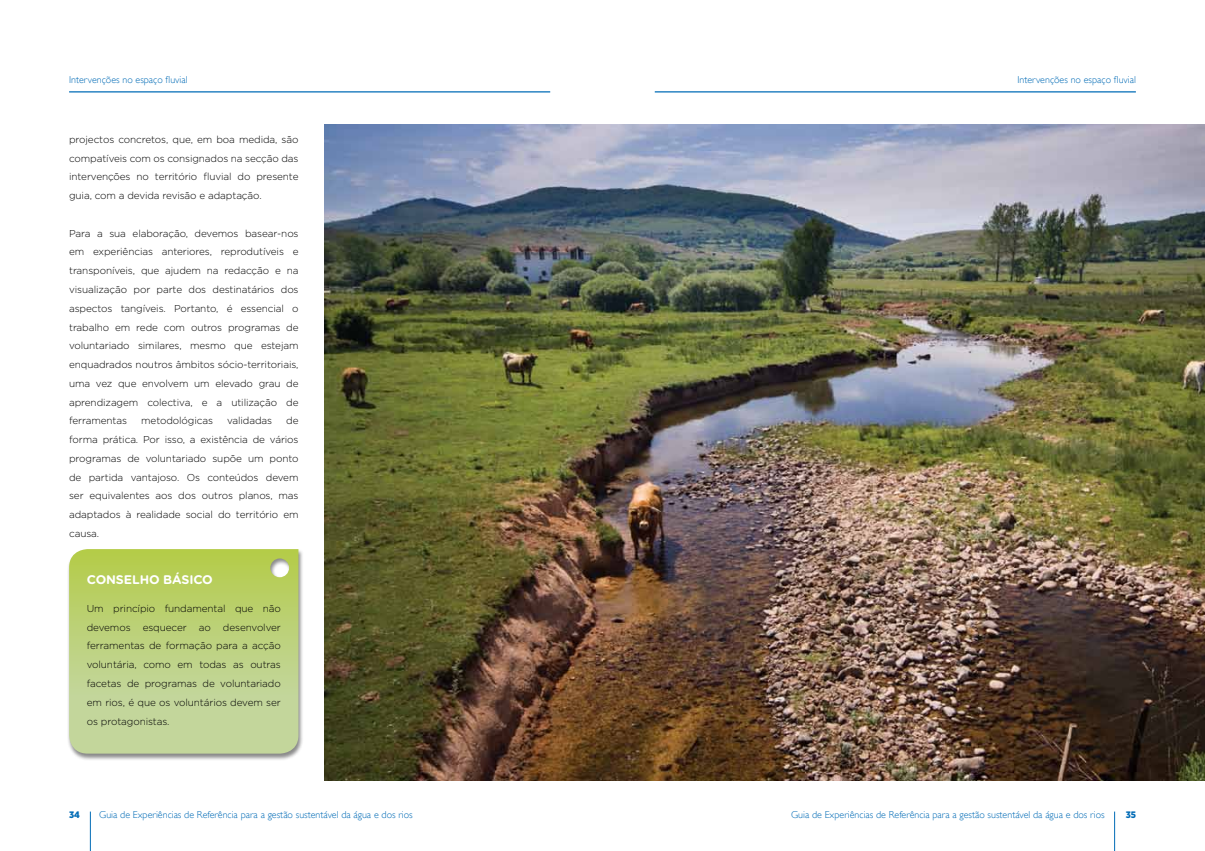
<style>
.page{position:relative;width:1205px;height:851px;background:#fff}
.page>*{position:absolute;margin:0;border:0;box-sizing:border-box;transform-origin:0 0}
.t1{font:700 12.5px "Gotham Rounded";letter-spacing:-.01em;color:#fff}
.t2{font:300 10px/18.8px "Gotham";letter-spacing:-.01em;color:#000;text-align:justify}
.t3{font:300 10px "Gill Sans";color:#006bb6}
.t4{font:900 9.38px "Gotham Narrow";color:#006bb6}
</style>
<div class="page">
<hr style="left:90px;top:811px;width:1px;height:39px;background:#006bb6">
<hr style="left:1114px;top:811px;width:1px;height:39px;background:#006bb6">
<hr style="left:655px;top:91px;width:481px;height:1px;background:#006bb6">
<img style="left:324px;top:124px;width:881px;height:656px">
<hr style="left:69px;top:91px;width:481px;height:1px;background:#006bb6">
<div style="left:67px;top:548px;width:237px;height:212px;background:#000;opacity:.46"></div>
<svg style="left:69px;top:549px;width:229px;height:204px"></svg>
<p class="t3" style="left:69px;top:74px;width:120px">Intervenções no espaço fluvial</p>
<p class="t3" style="left:1017px;top:74px;width:120px">Intervenções no espaço fluvial</p>
<p class="t2" style="left:69px;top:130px;width:231px">projectos concretos, que, em boa medida, são compatíveis com os consignados na secção das intervenções no território fluvial do presente guia, com a devida revisão e adaptação.</p>
<p class="t2" style="left:69px;top:223px;width:231px">Para a sua elaboração, devemos basear-nos em experiências anteriores, reprodutíveis e transponíveis, que ajudem na redacção e na visualização por parte dos destinatários dos aspectos tangíveis. Portanto, é essencial o trabalho em rede com outros programas de voluntariado similares, mesmo que estejam enquadrados noutros âmbitos sócio-territoriais, uma vez que envolvem um elevado grau de aprendizagem colectiva, e a utilização de ferramentas</p>
<p class="t2" style="left:69px;top:411px;width:231px;text-indent:217px">de forma prática. Por isso, a existência de vários programas de voluntariado supõe um ponto de partida vantajoso. Os conteúdos devem ser equivalentes aos dos outros planos, mas adaptados à realidade social do território em causa.</p>
<p class="t1" style="left:87px;top:570px;width:128px">CONSELHO BÁSICO</p>
<p class="t2" style="left:87px;top:598px;width:196px">Um princípio fundamental que não devemos esquecer ao desenvolver ferramentas de formação para a acção voluntária, como em todas as outras facetas de programas de voluntariado em rios, é que os voluntários devem ser os protagonistas.</p>
<p class="t2" style="left:141px;top:411px;width:73px">metodológicas</p>
<p class="t2" style="left:227px;top:411px;width:47px">validadas</p>
<p class="t4" style="left:69px;top:808px;width:12px">34</p>
<p class="t3" style="left:99px;top:809px;width:315px">Guia de Experiências de Referência para a gestão sustentável da água e dos rios</p>
<p class="t3" style="left:791px;top:809px;width:315px">Guia de Experiências de Referência para a gestão sustentável da água e dos rios</p>
<p class="t4" style="left:1125px;top:808px;width:12px">35</p>
</div>
